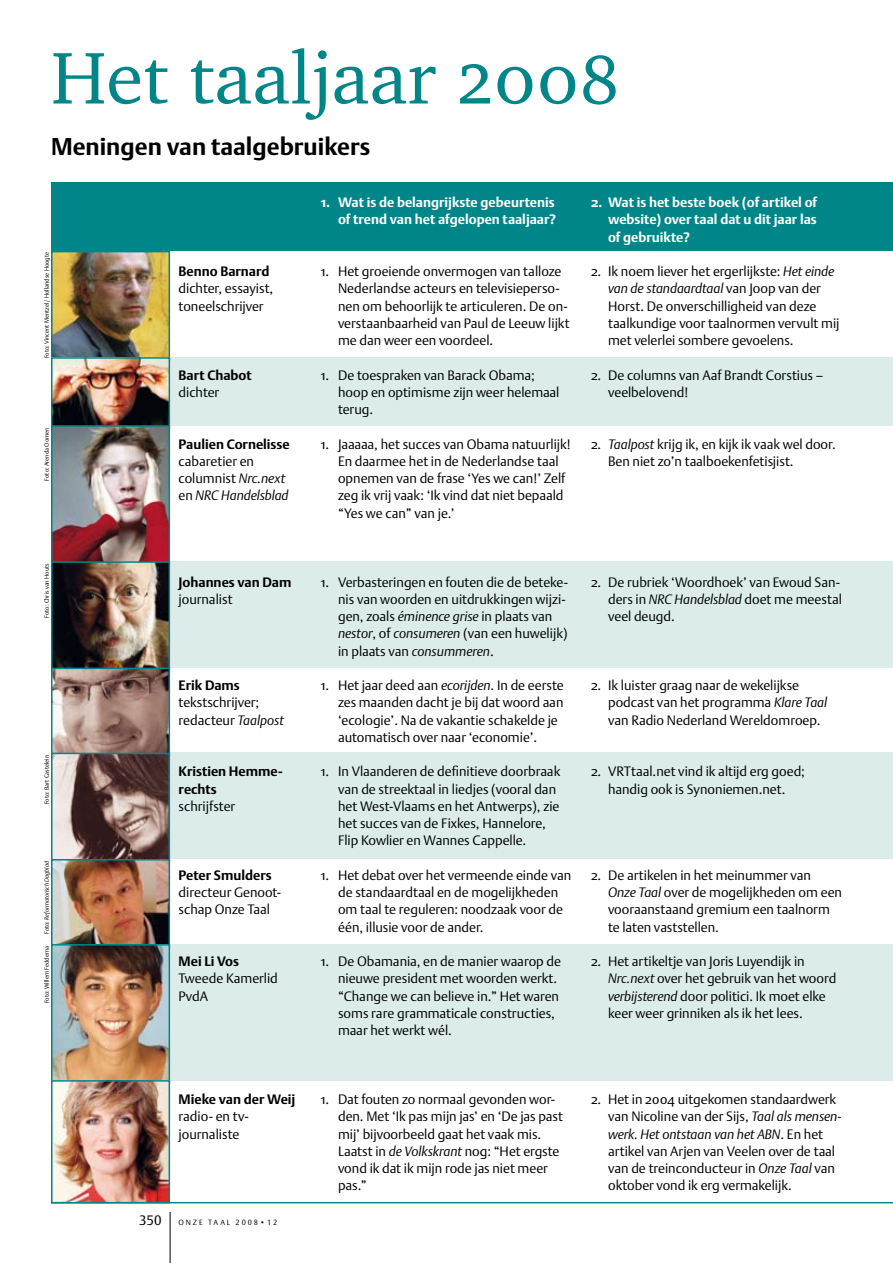
<style>
.page{position:relative;width:893px;height:1263px;background:#fff}
.page>*{position:absolute;margin:0;border:0;box-sizing:border-box;transform-origin:0 0}
.t1{font:75px "Charter IT Cby BT";color:#008688}
.t2{font:700 24px "DTL Argo ST";color:#000}
.t3{font:13.5px/17.2px "DTL Argo ST Light";color:#000}
.t4{font:700 13.5px/17.2px "DTL Argo ST";color:#fff;text-align:right}
.t5{font:700 13.5px/17.2px "DTL Argo ST";color:#000}
.t6{font:13.5px "DTL Argo T Light";color:#000}
.t7{font:7.5px "DTL Argo T Light";letter-spacing:.25em;color:#000}
.t8{font:6px "DTL Argo ST Light";letter-spacing:-.005em;color:#000}
.t9{font:italic 6px "DTL Argo ST Light";letter-spacing:-.005em;color:#000}
.s1{font-family:"Charter IT Cby BT Small Cap"}
.s2{font-style:italic}
.s3{font-style:normal}
</style>
<div class="page">
<div style="left:51px;top:944px;width:842px;height:136px;background:#dceceb"></div>
<div style="left:51px;top:753px;width:842px;height:106px;background:#dceceb"></div>
<div style="left:51px;top:561px;width:842px;height:107px;background:#dceceb"></div>
<div style="left:51px;top:357px;width:842px;height:68px;background:#dceceb"></div>
<div style="left:51px;top:183px;width:842px;height:68px;background:#008688"></div>
<hr style="left:170px;top:1212px;width:1px;height:51px;background:#000">
<img style="left:54px;top:254px;width:113px;height:103px">
<div style="left:51px;top:251px;width:119px;height:110px;border:2px solid #008688"></div>
<img style="left:54px;top:360px;width:113px;height:65px">
<div style="left:51px;top:357px;width:119px;height:72px;border:2px solid #008688"></div>
<img style="left:54px;top:428px;width:113px;height:133px">
<div style="left:51px;top:425px;width:119px;height:141px;border:2px solid #008688"></div>
<img style="left:54px;top:564px;width:113px;height:104px">
<div style="left:51px;top:561px;width:119px;height:111px;border:2px solid #008688"></div>
<img style="left:54px;top:671px;width:113px;height:82px">
<div style="left:51px;top:668px;width:119px;height:89px;border:2px solid #008688"></div>
<img style="left:54px;top:756px;width:113px;height:103px">
<div style="left:51px;top:753px;width:119px;height:110px;border:2px solid #008688"></div>
<img style="left:54px;top:862px;width:113px;height:82px">
<div style="left:51px;top:859px;width:119px;height:89px;border:2px solid #008688"></div>
<img style="left:54px;top:947px;width:113px;height:133px">
<div style="left:51px;top:944px;width:119px;height:140px;border:2px solid #008688"></div>
<img style="left:54px;top:1083px;width:113px;height:117px">
<div style="left:51px;top:1080px;width:119px;height:123px;border:2px solid #008688"></div>
<hr style="left:51px;top:1202px;width:842px;height:1px;background:#008688">
<h1 class="t1" style="left:51px;top:31px;width:570px">Het taaljaar <span class="s1">2008</span></h1>
<h2 class="t2" style="left:51px;top:132px;width:321px">Meningen van taalgebruikers</h2>
<p class="t4" style="left:321px;top:194px;width:236px">1. Wat is de belangrijkste gebeurtenis of trend van het afgelopen taaljaar?</p>
<p class="t3" style="left:338px;top:262px;width:233px;text-indent:-17px">1. Het groeiende onvermogen van talloze Nederlandse acteurs en televisieperso&shy;nen om behoorlijk te articuleren. De on&shy;verstaanbaarheid van Paul de Leeuw lijkt me dan weer een voordeel.</p>
<p class="t3" style="left:338px;top:366px;width:223px;text-indent:-17px">1. De toespraken van Barack Obama; hoop en optimisme zijn weer helemaal terug.</p>
<p class="t3" style="left:338px;top:435px;width:234px;text-indent:-17px">1. Jaaaaa, het succes van Obama natuurlijk!<br>En daarmee het in de Nederlandse taal opnemen van de frase ‘Yes we can!’ Zelf zeg ik vrij vaak: ‘Ik vind dat niet bepaald “Yes we can” van je.’</p>
<p class="t4" style="left:608px;top:194px;width:211px;text-align:justify;text-indent:-17px">2. Wat is het beste boek (of artikel of website) over taal dat u dit jaar las of gebruikte?</p>
<p class="t3" style="left:608px;top:262px;width:233px;text-indent:-17px">2. Ik noem liever het ergerlijkste: <span class="s2">Het einde van de standaardtaal</span> van Joop van der Horst. De onverschilligheid van deze taalkundige voor taalnormen vervult mij met velerlei sombere gevoelens.</p>
<p class="t3" style="left:608px;top:366px;width:217px;text-indent:-17px">2. De columns van Aaf Brandt Corstius – veelbelovend!</p>
<p class="t8" style="left:43px;top:358px;width:108px;rotate:-90deg">Foto: Vincent Mentzel / Hollandse Hoogte</p>
<p class="t5" style="left:179px;top:263px;width:92px">Benno Barnard</p>
<p class="t3" style="left:179px;top:280px;width:96px">dichter, essayist, toneelschrijver</p>
<p class="t5" style="left:179px;top:366px;width:75px">Bart Chabot</p>
<p class="t3" style="left:179px;top:383px;width:42px">dichter</p>
<p class="t8" style="left:43px;top:480px;width:55px;rotate:-90deg">Foto: Arenda Oomen</p>
<p class="t5" style="left:179px;top:435px;width:113px">Paulien Cornelisse</p>
<p class="t3" style="left:179px;top:452px;width:111px">cabaretier en columnist <span class="s2">Nrc.next </span>en <span class="s2">NRC Handelsblad</span></p>
<p class="t3" style="left:608px;top:435px;width:229px;text-indent:-17px">2. <span class="s2">Taalpost</span> krijg ik, en kijk ik vaak wel door.<br>Ben niet zo’n taalboekenfetisjist.</p>
<p class="t8" style="left:43px;top:618px;width:56px;rotate:-90deg">Foto: Chris van Houts</p>
<p class="t8" style="left:43px;top:804px;width:51px;rotate:-90deg">Foto: Bart Castelein</p>
<p class="t9" style="left:43px;top:934px;width:75px;rotate:-90deg"><span class="s3">Foto:</span> Reformatorisch Dagblad</p>
<p class="t8" style="left:43px;top:1003px;width:59px;rotate:-90deg">Foto: Willem Feddema</p>
<p class="t5" style="left:179px;top:573px;width:114px">Johannes van Dam</p>
<p class="t3" style="left:179px;top:590px;width:55px">journalist</p>
<p class="t5" style="left:179px;top:677px;width:63px">Erik Dams</p>
<p class="t3" style="left:179px;top:694px;width:107px">tekstschrijver; redacteur <span class="s2">Taalpost</span></p>
<p class="t5" style="left:179px;top:763px;width:106px">Kristien Hemme&shy;rechts</p>
<p class="t3" style="left:179px;top:797px;width:58px">schrijfster</p>
<p class="t5" style="left:179px;top:866px;width:95px">Peter Smulders</p>
<p class="t3" style="left:179px;top:883px;width:104px">directeur Genoot&shy;schap Onze Taal</p>
<p class="t5" style="left:179px;top:953px;width:62px">Mei Li Vos</p>
<p class="t3" style="left:179px;top:970px;width:101px">Tweede Kamerlid<br>PvdA</p>
<p class="t3" style="left:338px;top:573px;width:231px;text-indent:-17px">1. Verbasteringen en fouten die de beteke&shy;nis van woorden en uitdrukkingen wijzi&shy;gen, zoals <span class="s2">éminence grise</span> in plaats van <span class="s2">nestor</span>, of <span class="s2">consumeren</span> (van een huwelijk) in plaats van <span class="s2">consummeren</span>.</p>
<p class="t3" style="left:338px;top:676px;width:227px;text-indent:-17px">1. Het jaar deed aan <span class="s2">ecorijden</span>. In de eerste zes maanden dacht je bij dat woord aan ‘ecologie’. Na de vakantie schakelde je automatisch over naar ‘economie’.</p>
<p class="t3" style="left:338px;top:763px;width:224px;text-indent:-17px">1. In Vlaanderen de definitieve doorbraak van de streektaal in liedjes (vooral dan het West-Vlaams en het Antwerps), zie het succes van de Fixkes, Hannelore, Flip Kowlier en Wannes Cappelle.</p>
<p class="t3" style="left:338px;top:866px;width:235px;text-indent:-17px">1. Het debat over het vermeende einde van de standaardtaal en de mogelijkheden om taal te reguleren: noodzaak voor de één, illusie voor de ander.</p>
<p class="t3" style="left:338px;top:952px;width:225px;text-indent:-17px">1. De Obamania, en de manier waarop de nieuwe president met woorden werkt. “Change we can believe in.” Het waren soms rare grammaticale constructies, maar het werkt wél.</p>
<p class="t3" style="left:608px;top:573px;width:235px;text-indent:-17px">2. De rubriek ‘Woordhoek’ van Ewoud San&shy;ders in <span class="s2">NRC Handelsblad</span> doet me meestal veel deugd.</p>
<p class="t3" style="left:608px;top:676px;width:221px;text-indent:-17px">2. Ik luister graag naar de wekelijkse podcast van het programma <span class="s2">Klare Taal </span>van Radio Nederland Wereldomroep.</p>
<p class="t3" style="left:591px;top:763px;width:215px;text-align:center">2. VRTtaal.net vind ik altijd erg goed; handig ook is Synoniemen.net.</p>
<p class="t3" style="left:608px;top:866px;width:235px;text-indent:-17px">2. De artikelen in het meinummer van <span class="s2">Onze Taal</span> over de mogelijkheden om een vooraanstaand gremium een taalnorm te laten vaststellen.</p>
<p class="t3" style="left:608px;top:952px;width:230px;text-indent:-17px">2. Het artikeltje van Joris Luyendijk in <span class="s2">Nrc.next</span> over het gebruik van het woord <span class="s2">verbijsterend</span> door politici. Ik moet elke keer weer grinniken als ik het lees.</p>
<p class="t5" style="left:179px;top:1091px;width:118px">Mieke van der Weij</p>
<p class="t3" style="left:179px;top:1108px;width:71px">radio- en tv&shy;journaliste</p>
<p class="t3" style="left:338px;top:1090px;width:226px;text-indent:-17px">1. Dat fouten zo normaal gevonden wor&shy;den. Met ‘Ik pas mijn jas’ en ‘De jas past mij’ bijvoorbeeld gaat het vaak mis.<br>Laatst in <span class="s2">de Volkskrant</span> nog: “Het ergste vond ik dat ik mijn rode jas niet meer pas.”</p>
<p class="t3" style="left:608px;top:1090px;width:235px;text-indent:-17px">2. Het in 2004 uitgekomen standaardwerk van Nicoline van der Sijs, <span class="s2">Taal als mensen&shy;werk. Het ontstaan van het ABN</span>. En het artikel van Arjen van Veelen over de taal van de treinconducteur in <span class="s2">Onze Taal</span> van oktober vond ik erg vermakelijk.</p>
<p class="t6" style="left:139px;top:1212px;width:24px">350</p>
<p class="t7" style="left:179px;top:1218px;width:100px">ONZE TAAL 2008•12</p>
</div>
